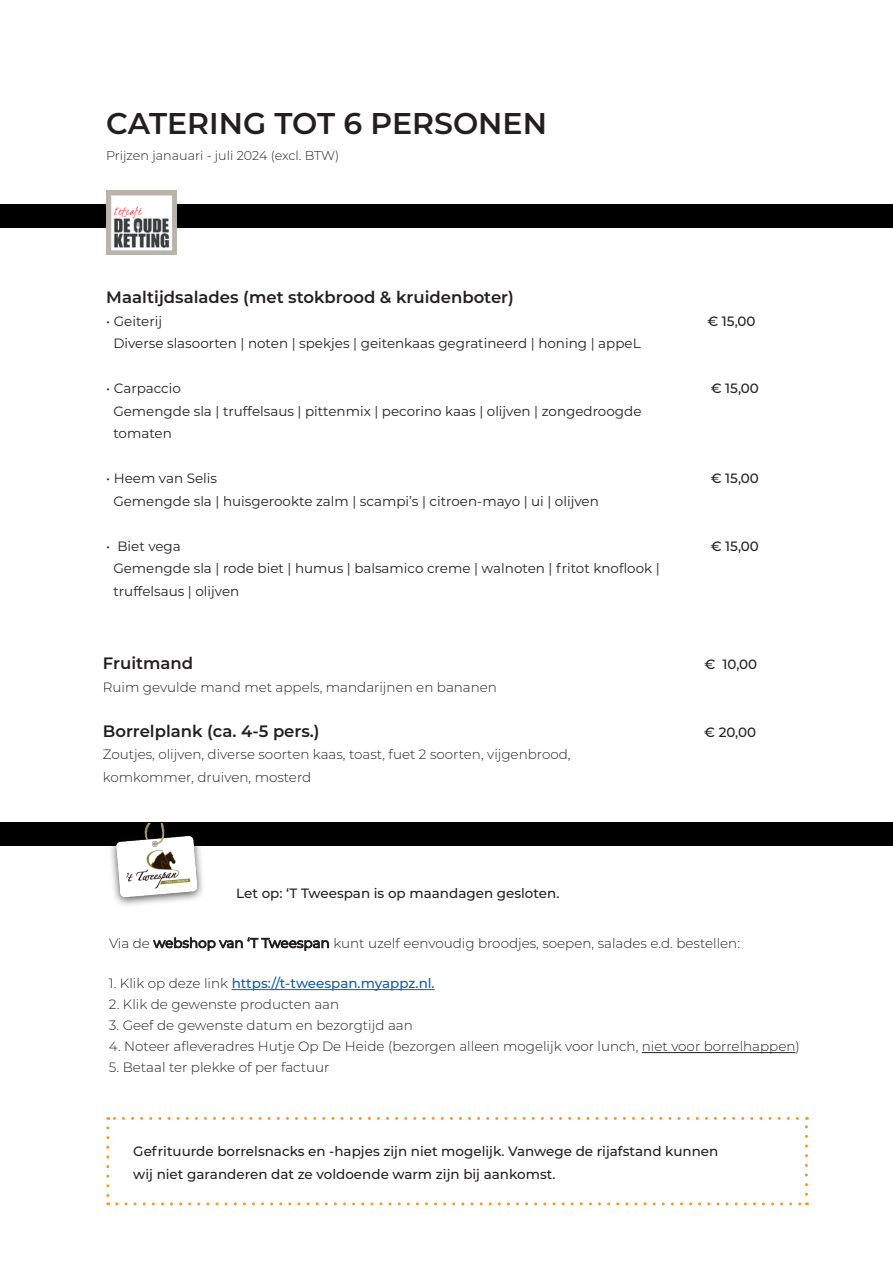
<style>
.page{position:relative;width:893px;height:1263px;background:#fff}
.page>*{position:absolute;margin:0;border:0;box-sizing:border-box;transform-origin:0 0}
.t1{font:600 30px "Montserrat";color:#231f20}
.t2{font:600 16.5px "Montserrat";color:#231f20}
.t3{font:300 13.5px/22.5px "Montserrat";color:#231f20}
.t4{font:13.5px/22.5px "Montserrat";color:#231f20}
.t5{font:500 13.5px/22.5px "Montserrat";color:#231f20}
.t6{font:500 13.5px "Montserrat";color:#175d9e}
.t7{font:300 12.75px "Montserrat";color:#231f20}
.s1{font-weight:400}
.s2{font-weight:300;color:#231f20}
</style>
<div class="page">
<div style="left:0;top:204px;width:893px;height:24px;background:#000001"></div>
<img style="left:106px;top:190px;width:71px;height:64px">
<svg style="left:106px;top:1128px;width:3px;height:77px"></svg>
<svg style="left:117px;top:1202px;width:690px;height:3px"></svg>
<svg style="left:805px;top:1117px;width:3px;height:77px"></svg>
<svg style="left:108px;top:1117px;width:689px;height:3px"></svg>
<hr style="left:232px;top:989px;width:203px;height:1px;background:#175d9e">
<hr style="left:642px;top:1052px;width:153px;height:1px;background:#231f20">
<div style="left:0;top:822px;width:893px;height:24px;background:#000001"></div>
<img style="left:110px;top:824px;width:93px;height:81px">
<h1 class="t1" style="left:106px;top:102px;width:442px">CATERING TOT 6 PERSONEN</h1>
<p class="t7" style="left:106px;top:147px;width:235px">Prijzen janauari - juli 2024 (excl. BTW)</p>
<p class="t2" style="left:106px;top:286px;width:409px">Maaltijdsalades (met stokbrood &amp; kruidenboter)</p>
<p class="t4" style="left:106px;top:309px;width:57px">• Geiterij</p>
<p class="t5" style="left:707px;top:309px;width:50px">€ 15,00</p>
<p class="t4" style="left:113px;top:332px;width:529px">Diverse slasoorten | noten | spekjes | geitenkaas gegratineerd | honing | appeL</p>
<p class="t4" style="left:106px;top:377px;width:76px">• Carpaccio</p>
<p class="t5" style="left:711px;top:377px;width:50px">€ 15,00</p>
<p class="t4" style="left:113px;top:399px;width:530px">Gemengde sla | truffelsaus | pittenmix | pecorino kaas | olijven | zongedroogde tomaten</p>
<p class="t4" style="left:106px;top:467px;width:112px">• Heem van Selis</p>
<p class="t5" style="left:711px;top:467px;width:50px">€ 15,00</p>
<p class="t4" style="left:113px;top:489px;width:487px">Gemengde sla | huisgerookte zalm | scampi’s | citroen-mayo | ui | olijven</p>
<p class="t4" style="left:106px;top:534px;width:76px">• Biet vega</p>
<p class="t5" style="left:711px;top:534px;width:50px">€ 15,00</p>
<p class="t4" style="left:113px;top:557px;width:548px">Gemengde sla | rode biet | humus | balsamico creme | walnoten | fritot knoflook | truffelsaus | olijven</p>
<p class="t2" style="left:103px;top:651px;width:92px">Fruitmand</p>
<p class="t5" style="left:704px;top:652px;width:54px">€ 10,00</p>
<p class="t3" style="left:103px;top:675px;width:396px">Ruim gevulde mand met appels, mandarijnen en bananen</p>
<p class="t2" style="left:103px;top:719px;width:218px">Borrelplank (ca. 4-5 pers.)</p>
<p class="t5" style="left:704px;top:720px;width:53px">€ 20,00</p>
<p class="t3" style="left:103px;top:743px;width:469px">Zoutjes, olijven, diverse soorten kaas, toast, fuet 2 soorten, vijgenbrood, komkommer, druiven, mosterd</p>
<p class="t5" style="left:236px;top:881px;width:325px">Let op: ‘T Tweespan is op maandagen gesloten.</p>
<p class="t3" style="left:109px;top:931px;width:633px">Via de <span class="s1">webshop van ‘T Tweespan</span> kunt uzelf eenvoudig broodjes, soepen, salades e.d. bestellen:</p>
<p class="t6" style="left:109px;top:974px;width:327px"><span class="s2">1. Klik op deze link</span> https://t-tweespan.myappz.nl.</p>
<p class="t3" style="left:109px;top:993px;width:232px">2. Klik de gewenste producten aan</p>
<p class="t3" style="left:109px;top:1014px;width:305px">3. Geef de gewenste datum en bezorgtijd aan</p>
<p class="t3" style="left:109px;top:1035px;width:692px">4. Noteer afleveradres Hutje Op De Heide (bezorgen alleen mogelijk voor lunch, niet voor borrelhappen)</p>
<p class="t3" style="left:109px;top:1056px;width:222px">5. Betaal ter plekke of per factuur</p>
<p class="t5" style="left:133px;top:1139px;width:587px">Gefrituurde borrelsnacks en -hapjes zijn niet mogelijk. Vanwege de rijafstand kunnen wij niet garanderen dat ze voldoende warm zijn bij aankomst.</p>
</div>
